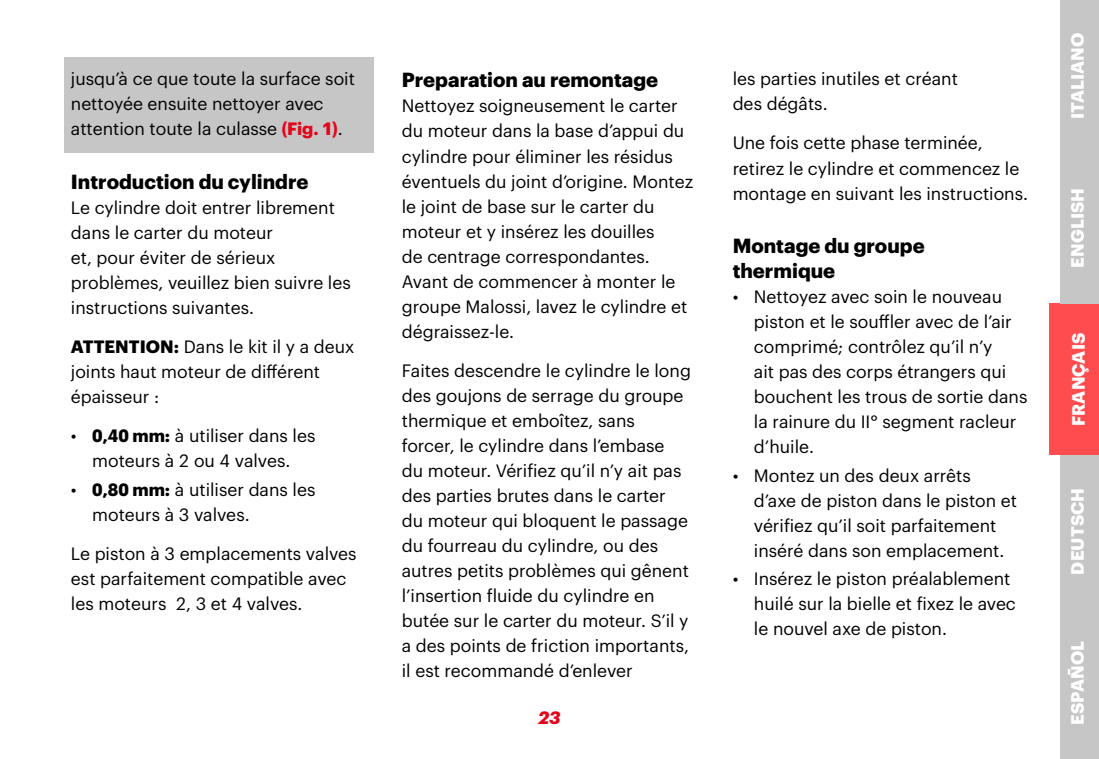
<style>
.page{position:relative;width:1099px;height:759px;background:#fff}
.page>*{position:absolute;margin:0;border:0;box-sizing:border-box;transform-origin:0 0}
.Titoletto_nel_testo{font:700 20px/25px "Graphik";color:#000}
.Testo_Normale_7_pt{font:17.5px/25px "Graphik";color:#000}
.NOTE_-_testo{font:17.5px/25px "Graphik";color:#000}
.t1{font:700 17.5px "Graphik";letter-spacing:.005em;color:#fff}
.t2{font:italic 700 17.5px "Graphik";color:#e3061b}
.s1{font-weight:700;color:#e3061b}
.s2{font-weight:700}
</style>
<div class="page">
<div style="left:1049px;top:303px;width:49px;height:152px;background:#ff4d4f"></div>
<div style="left:1059px;top:607px;width:39px;height:151px;background:#c6c6c6"></div>
<div style="left:1059px;top:455px;width:39px;height:152px;background:#c6c6c6"></div>
<div style="left:1059px;top:152px;width:39px;height:151px;background:#c6c6c6"></div>
<div style="left:1059px;top:0;width:39px;height:152px;background:#c6c6c6"></div>
<div style="left:64px;top:57px;width:309px;height:96px;background:#c6c6c6"></div>
<p class="NOTE_-_testo" style="left:71px;top:65px;width:285px">jusqu’à ce que toute la surface soit nettoyée ensuite nettoyer avec attention toute la culasse <span class="s1">(Fig. 1)</span>.</p>
<p class="Titoletto_nel_testo" style="left:71px;top:167px;width:239px">Introduction du cylindre</p>
<p class="Testo_Normale_7_pt" style="left:71px;top:193px;width:281px">Le cylindre doit entrer librement dans le carter du moteur<br>et, pour éviter de sérieux problèmes, veuillez bien suivre les instructions suivantes.</p>
<p class="Testo_Normale_7_pt" style="left:71px;top:332px;width:285px"><span class="s2">ATTENTION:</span> Dans le kit il y a deux joints haut moteur de différent épaisseur :</p>
<p class="Testo_Normale_7_pt" style="left:71px;top:422px;width:246px;text-align:center">• <span class="s2">0,40 mm:</span> à utiliser dans les moteurs à 2 ou 4 valves.</p>
<p class="Testo_Normale_7_pt" style="left:92px;top:475px;width:225px;text-indent:-21px">• <span class="s2">0,80 mm:</span> à utiliser dans les moteurs à 3 valves.</p>
<p class="Testo_Normale_7_pt" style="left:71px;top:539px;width:287px">Le piston à 3 emplacements valves est parfaitement compatible avec les moteurs 2, 3 et 4 valves.</p>
<p class="Titoletto_nel_testo" style="left:402px;top:66px;width:258px">Preparation au remontage</p>
<p class="Testo_Normale_7_pt" style="left:402px;top:92px;width:293px">Nettoyez soigneusement le carter du moteur dans la base d’appui du cylindre pour éliminer les résidus éventuels du joint d’origine. Montez le joint de base sur le carter du moteur et y insérez les douilles<br>de centrage correspondantes.<br>Avant de commencer à monter le groupe Malossi, lavez le cylindre et dégraissez-le.</p>
<p class="Testo_Normale_7_pt" style="left:402px;top:356px;width:291px">Faites descendre le cylindre le long des goujons de serrage du groupe thermique et emboîtez, sans forcer, le cylindre dans l’embase<br>du moteur. Vérifiez qu’il n’y ait pas des parties brutes dans le carter du moteur qui bloquent le passage du fourreau du cylindre, ou des autres petits problèmes qui gênent l’insertion fluide du cylindre en butée sur le carter du moteur. S’il y a des points de friction importants, il est recommandé d’enlever</p>
<p class="t2" style="left:538px;top:703px;width:24px">23</p>
<p class="Testo_Normale_7_pt" style="left:732px;top:65px;width:227px">les parties inutiles et créant des dégâts.</p>
<p class="Testo_Normale_7_pt" style="left:732px;top:129px;width:297px">Une fois cette phase terminée, retirez le cylindre et commencez le montage en suivant les instructions.</p>
<p class="Titoletto_nel_testo" style="left:732px;top:231px;width:193px">Montage du groupe thermique</p>
<p class="Testo_Normale_7_pt" style="left:754px;top:282px;width:275px;text-indent:-21px">• Nettoyez avec soin le nouveau piston et le souffler avec de l’air comprimé; contrôlez qu’il n’y<br>ait pas des corps étrangers qui bouchent les trous de sortie dans la rainure du II° segment racleur d’huile.</p>
<p class="Testo_Normale_7_pt" style="left:754px;top:461px;width:264px;text-indent:-21px">• Montez un des deux arrêts d’axe de piston dans le piston et vérifiez qu’il soit parfaitement inséré dans son emplacement.</p>
<p class="Testo_Normale_7_pt" style="left:754px;top:565px;width:263px;text-indent:-21px">• Insérez le piston préalablement huilé sur la bielle et fixez le avec le nouvel axe de piston.</p>
<p class="t1" style="left:1063px;top:119px;width:88px;rotate:-90deg">ITALIANO</p>
<p class="t1" style="left:1063px;top:267px;width:81px;rotate:-90deg">ENGLISH</p>
<p class="t1" style="left:1064px;top:426px;width:95px;rotate:-90deg">FRANÇAIS</p>
<p class="t1" style="left:1063px;top:574px;width:88px;rotate:-90deg">DEUTSCH</p>
<p class="t1" style="left:1063px;top:724px;width:86px;rotate:-90deg">ESPAÑOL</p>
</div>
